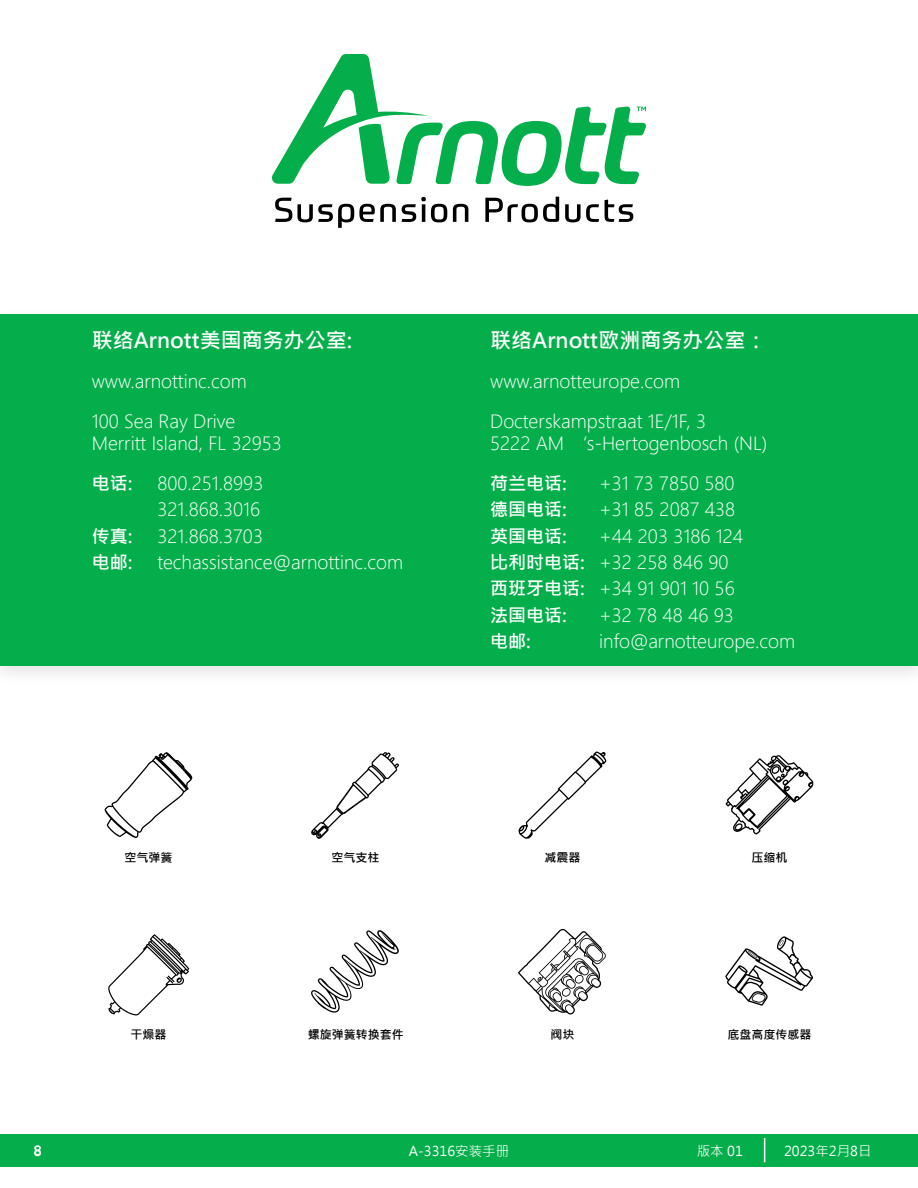
<style>
.page{position:relative;width:918px;height:1188px;background:#fff}
.page>*{position:absolute;margin:0;border:0;box-sizing:border-box;transform-origin:0 0}
.t1{font:700 21px "Microsoft Jheng Hei";color:#fff}
.t2{font:300 18px/21.6px "Microsoft Jheng Hei";color:#fff}
.t3{font:700 18px "Microsoft Jheng Hei";color:#fff}
.t4{font:13.5px "Microsoft Jheng Hei";color:#fff}
.t5{font:700 12px "Microsoft Jheng Hei";color:#000}
.s1{font-weight:700}
</style>
<div class="page">
<div style="left:0;top:1134px;width:918px;height:32px;background:#04af4b"></div>
<svg style="left:764px;top:1138px;width:1px;height:24px"></svg>
<div style="left:0;top:306px;width:918px;height:381px;background:#000;opacity:.1"></div>
<div style="left:0;top:314px;width:918px;height:351px;background:#04af4b"></div>
<svg style="left:311px;top:752px;width:88px;height:87px"></svg>
<svg style="left:311px;top:930px;width:88px;height:83px"></svg>
<svg style="left:108px;top:934px;width:82px;height:82px"></svg>
<svg style="left:104px;top:752px;width:88px;height:86px"></svg>
<svg style="left:518px;top:751px;width:89px;height:88px"></svg>
<svg style="left:518px;top:929px;width:88px;height:85px"></svg>
<svg style="left:725px;top:936px;width:88px;height:70px"></svg>
<svg style="left:726px;top:755px;width:88px;height:79px"></svg>
<svg style="left:275px;top:197px;width:358px;height:31px"></svg>
<svg style="left:272px;top:54px;width:374px;height:132px"></svg>
<svg style="left:637px;top:107px;width:9px;height:4px"></svg>
<p class="t1" style="left:92px;top:327px;width:262px">联络Arnott美国商务办公室:</p>
<p class="t1" style="left:490px;top:327px;width:278px">联络Arnott欧洲商务办公室：</p>
<p class="t2" style="left:92px;top:370px;width:156px">www.arnottinc.com</p>
<p class="t2" style="left:490px;top:370px;width:191px">www.arnotteurope.com</p>
<p class="t2" style="left:92px;top:411px;width:192px">100 Sea Ray Drive<br>Merritt Island, FL 32953</p>
<p class="t2" style="left:490px;top:411px;width:279px">Docterskampstraat 1E/1F, 3<br>5222 AM ‘s-Hertogenbosch (NL)</p>
<p class="t3" style="left:92px;top:472px;width:42px">电话:</p>
<p class="t2" style="left:157px;top:472px;width:107px">800.251.8993</p>
<p class="t3" style="left:490px;top:472px;width:78px">荷兰电话:</p>
<p class="t2" style="left:599px;top:472px;width:137px">+31 73 7850 580</p>
<p class="t2" style="left:157px;top:499px;width:104px">321.868.3016</p>
<p class="t3" style="left:490px;top:498px;width:78px">德国电话:</p>
<p class="t2" style="left:599px;top:499px;width:138px">+31 85 2087 438</p>
<p class="t3" style="left:92px;top:525px;width:42px">传真:</p>
<p class="t2" style="left:157px;top:525px;width:107px">321.868.3703</p>
<p class="t3" style="left:490px;top:525px;width:78px">英国电话:</p>
<p class="t2" style="left:599px;top:525px;width:145px">+44 203 3186 124</p>
<p class="t3" style="left:92px;top:551px;width:42px">电邮:</p>
<p class="t2" style="left:157px;top:551px;width:247px">techassistance@arnottinc.com</p>
<p class="t2" style="left:490px;top:549px;width:246px;line-height:26.4px"><span class="s1">比利时电话:</span> +32 258 846 90<span class="s1">西班牙电话:</span> +34 91 901 10 56<span class="s1">法国电话:</span></p>
<p class="t2" style="left:599px;top:604px;width:136px">+32 78 48 46 93</p>
<p class="t3" style="left:490px;top:630px;width:42px">电邮:</p>
<p class="t2" style="left:599px;top:631px;width:198px">info@arnotteurope.com</p>
<p class="t5" style="left:124px;top:850px;width:49px">空气弹簧</p>
<p class="t5" style="left:545px;top:850px;width:37px">减震器</p>
<p class="t5" style="left:331px;top:850px;width:49px">空气支柱</p>
<p class="t5" style="left:752px;top:850px;width:37px">压缩机</p>
<p class="t5" style="left:130px;top:1027px;width:37px">干燥器</p>
<p class="t5" style="left:308px;top:1027px;width:98px">螺旋弹簧转换套件</p>
<p class="t5" style="left:551px;top:1027px;width:25px">阀块</p>
<p class="t5" style="left:728px;top:1027px;width:85px">底盘高度传感器</p>
<p class="t4" style="left:34px;top:1142px;width:9px">8</p>
<p class="t4" style="left:409px;top:1142px;width:102px">A-3316安装手册</p>
<p class="t4" style="left:697px;top:1142px;width:48px">版本 01</p>
<p class="t4" style="left:784px;top:1142px;width:89px">2023年2月8日</p>
</div>
